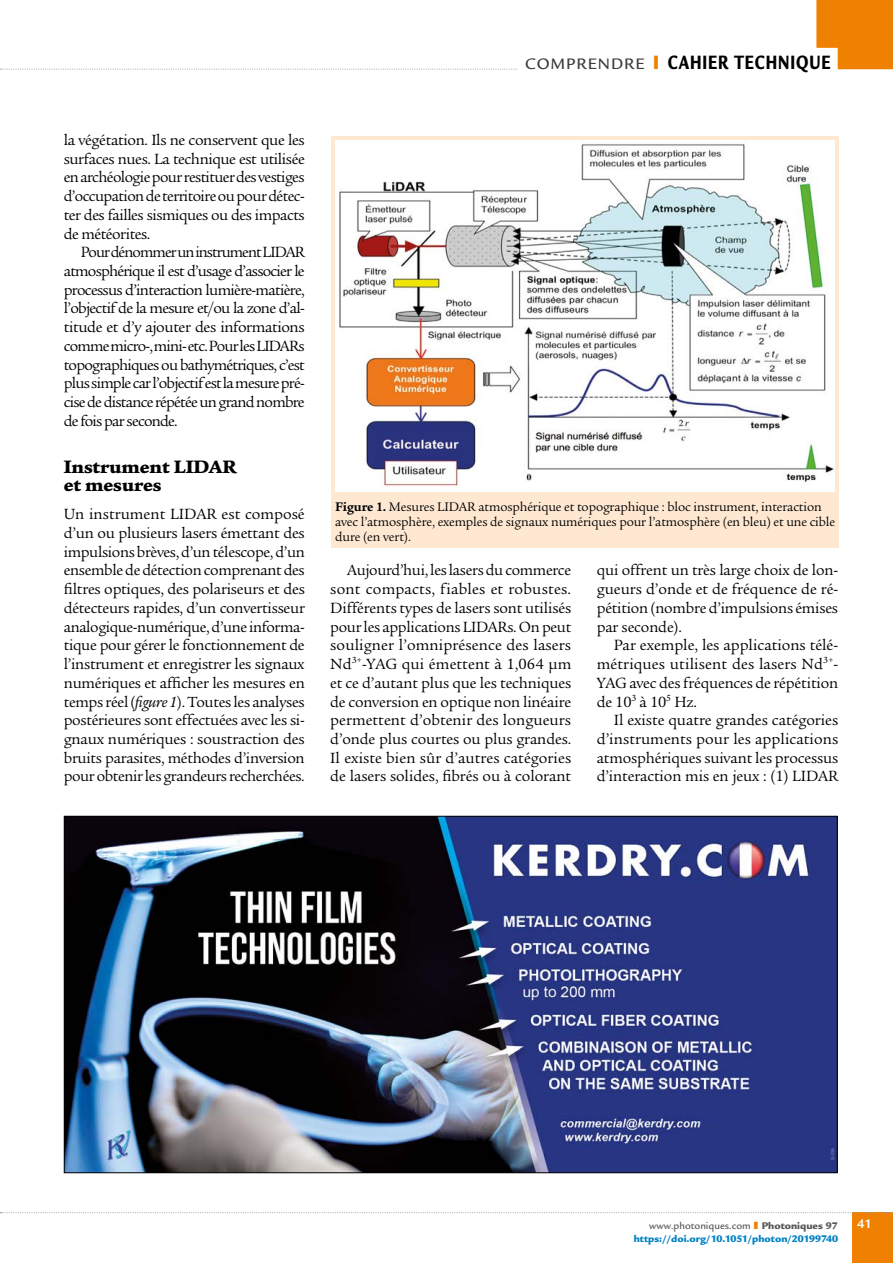
<style>
.page{position:relative;width:893px;height:1263px;background:#fff}
.page>*{position:absolute;margin:0;border:0;box-sizing:border-box;transform-origin:0 0}
.t1{font:900 21px "Legacy Sans";letter-spacing:.06em;color:#000;scale:.72 1}
.t2{font:900 19.5px/18.8px "Legacy Serif";letter-spacing:-.01em;color:#000}
.t3{font:16.05px/18.8px "Legacy Serif";letter-spacing:-.015em;color:#000;text-align:justify}
.t4{font:13.5px/15px "Legacy Serif";letter-spacing:-.01em;color:#000}
.t5{font:700 13.5px "Legacy Sans";color:#fff}
.t6{font:900 10.5px "Legacy Sans";color:#0081c3}
.t7{font:500 10.5px "Legacy Sans";color:#575756}
.s1{font-style:italic}
.s2{font-weight:500;font-size:16.5px;color:#3c3c3b}
.s3{color:#f08100}
.s4{font-weight:700}
.s5{font-weight:900}
</style>
<div class="page">
<svg style="left:1px;top:0;width:892px;height:70px"></svg>
<div style="left:853px;top:1213px;width:40px;height:50px;background:#f08100"></div>
<img style="left:66px;top:818px;width:770px;height:353px">
<svg style="left:0;top:1212px;width:893px;height:1px"></svg>
<div style="left:331px;top:136px;width:507px;height:411px;background:#fee8d2"></div>
<img style="left:335px;top:142px;width:500px;height:349px">
<p class="t3" style="left:64px;top:131px;width:243px">la végétation. Ils ne conservent que les surfaces nues. La technique est utilisée en archéologie pour restituer des vestiges d’occupation de territoire ou pour détec&shy;ter des failles sismiques ou des impacts de météorites.</p>
<p class="t3" style="left:64px;top:243px;width:243px;text-indent:17px">Pour dénommer un instrument LIDAR atmosphérique il est d’usage d’associer le processus d’interaction lumière-matière, l’objectif de la mesure et/ou la zone d’al&shy;titude et d’y ajouter des informations comme micro-, mini- etc. Pour les LIDARs topographiques ou bathymétriques, c’est plus simple car l’objectif est la mesure pré&shy;cise de distance répétée un grand nombre de fois par seconde.</p>
<p class="t2" style="left:64px;top:457px;width:175px">Instrument LIDAR et mesures</p>
<p class="t3" style="left:64px;top:505px;width:243px">Un instrument LIDAR est composé d’un ou plusieurs lasers émettant des impulsions brèves, d’un télescope, d’un ensemble de détection comprenant des filtres optiques, des polariseurs et des détecteurs rapides, d’un convertisseur analogique-numérique, d’une informa&shy;tique pour gérer le fonctionnement de l’instrument et enregistrer les signaux numériques et afficher les mesures en temps réel (<span class="s1">figure 1</span>). Toutes les analyses postérieures sont effectuées avec les si&shy;gnaux numériques : soustraction des bruits parasites, méthodes d’inversion pour obtenir les grandeurs recherchées.</p>
<h1 class="t1" style="left:525px;top:50px;width:426px"><span class="s2">COMPRENDRE</span> <span class="s3">I</span> CAHIER TECHNIQUE</h1>
<p class="t4" style="left:335px;top:499px;width:502px"><span class="s4">Figure 1.</span> Mesures LIDAR atmosphérique et topographique : bloc instrument, interaction avec l’atmosphère, exemples de signaux numériques pour l’atmosphère (en bleu) et une cible dure (en vert).</p>
<p class="t3" style="left:330px;top:561px;width:243px;text-indent:17px">Aujourd’hui, les lasers du commerce sont compacts, fiables et robustes.<br>Différents types de lasers sont utilisés pour les applications LIDARs. On peut souligner l’omniprésence des lasers Nd<sup>3+</sup>-YAG qui émettent à 1,064 µm et ce d’autant plus que les techniques de conversion en optique non linéaire permettent d’obtenir des longueurs d’onde plus courtes ou plus grandes.<br>Il existe bien sûr d’autres catégories de lasers solides, fibrés ou à colorant</p>
<p class="t3" style="left:597px;top:561px;width:243px">qui offrent un très large choix de lon&shy;gueurs d’onde et de fréquence de ré&shy;pétition (nombre d’impulsions émises par seconde).</p>
<p class="t3" style="left:597px;top:636px;width:243px;text-indent:17px">Par exemple, les applications télé&shy;métriques utilisent des lasers Nd<sup>3+</sup>- YAG avec des fréquences de répétition de 10<sup>3</sup> à 10<sup>5</sup> Hz.</p>
<p class="t3" style="left:597px;top:711px;width:243px;text-indent:17px">Il existe quatre grandes catégories d’instruments pour les applications atmosphériques suivant les processus d’interaction mis en jeux : (1) LIDAR</p>
<p class="t7" style="left:649px;top:1220px;width:190px">www.photoniques.com <span class="s3">❚</span> <span class="s5">Photoniques 97</span></p>
<p class="t5" style="left:857px;top:1215px;width:17px">41</p>
<p class="t6" style="left:634px;top:1232px;width:206px">https://doi.org/10.1051/photon/20199740</p>
</div>
